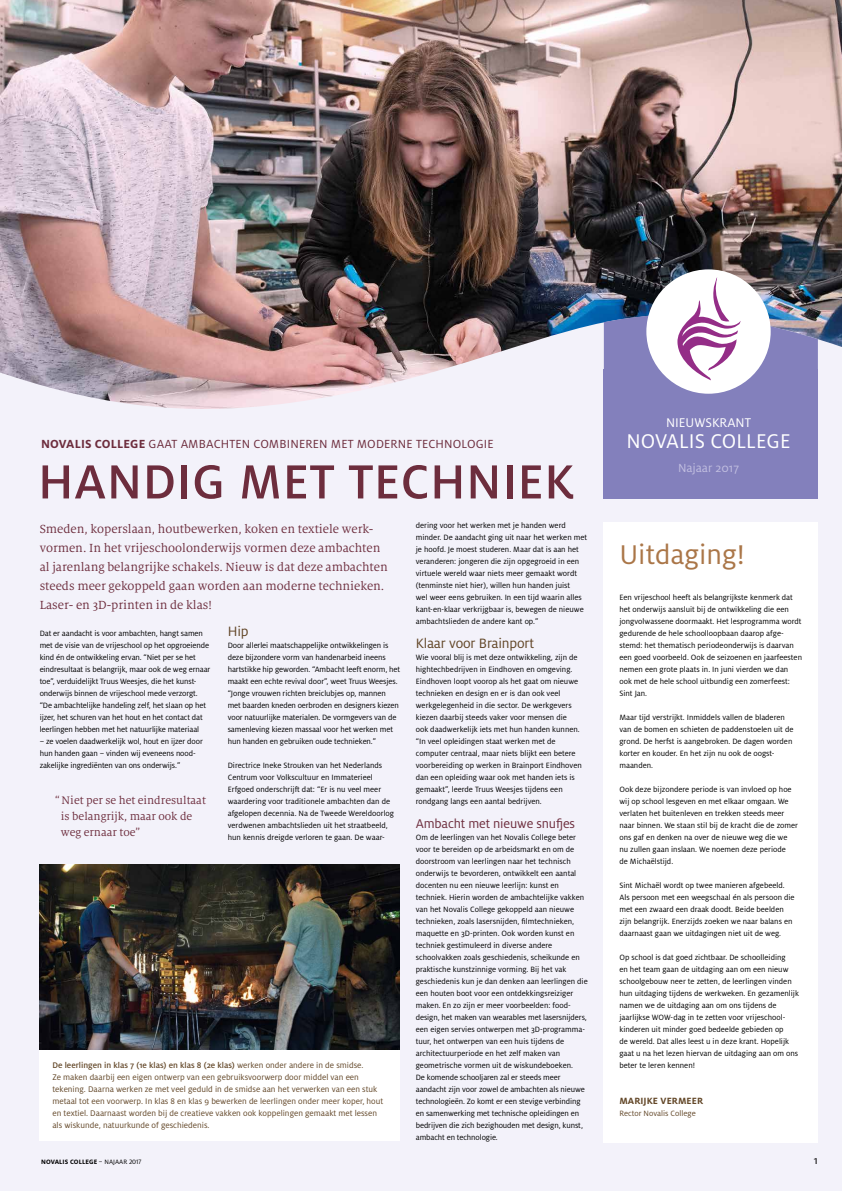
<style>
.page{position:relative;width:842px;height:1191px;background:#f3f2fa}
.page>*{position:absolute;margin:0;border:0;box-sizing:border-box;transform-origin:0 0}
.t1{font:500 53px "Milo OT";letter-spacing:.01em;color:#6d2d3d}
.t2{font:30px "Milo OT";color:#aa7648}
.t3{font:22px "Milo OT";color:#fff}
.t4{font:15px "Milo OT";letter-spacing:-.01em;color:#624627}
.t5{font:14px "Milo OT";letter-spacing:-.01em;color:#6d2d3d}
.t6{font:14px "Milo OT";color:#fff}
.t7{font:13px/19px "Milo Serif OT";color:#6d2d3d}
.t8{font:13px "Milo OT";letter-spacing:.01em;color:#6d2d3d}
.t9{font:13px "Milo OT";color:#c1bee0}
.t10{font:12px/16px "Milo Serif OT";color:#6d2d3d}
.t11{font:12px "Milo OT";color:#000}
.t12{font:700 10px "Milo OT";letter-spacing:.01em;color:#624627}
.t13{font:9px/12px "Milo OT";color:#624627}
.t14{font:8.5px/12px "Milo OT";color:#000}
.t15{font:8.5px "Milo OT";color:#624627}
.t16{font:700 7px "Milo OT";letter-spacing:.01em;color:#000}
.s1{font-weight:700}
.s2{font-weight:500}
.s3{font-weight:400}
</style>
<div class="page">
<img style="left:0;top:0;width:842px;height:307px">
<svg style="left:0;top:307px;width:842px;height:369px"></svg>
<div style="left:604px;top:369px;width:214px;height:130px;background:#8380bc"></div>
<div style="left:604px;top:522px;width:214px;height:582px;background:#fff"></div>
<div style="left:604px;top:1076px;width:214px;height:66px;background:#fff"></div>
<div style="left:40px;top:1044px;width:360px;height:96px;background:#fff"></div>
<img style="left:40px;top:864px;width:360px;height:185px">
<div style="left:646px;top:269px;width:125px;height:125px;background:#fff;border-radius:50%"></div>
<img style="left:604px;top:277px;width:214px;height:105px">
<h3 class="t8" style="left:41px;top:437px;width:454px"><span class="s1">NOVALIS COLLEGE</span> GAAT AMBACHTEN COMBINEREN MET MODERNE TECHNOLOGIE</h3>
<h1 class="t1" style="left:38px;top:452px;width:538px">HANDIG MET TECHNIEK</h1>
<p class="t7" style="left:40px;top:519px;width:350px">Smeden, koperslaan, houtbewerken, koken en textiele werk&shy;vormen. In het vrijeschoolonderwijs vormen deze ambachten al jarenlang belangrijke schakels. Nieuw is dat deze ambachten steeds meer gekoppeld gaan worden aan moderne technieken.<br>Laser- en 3D-printen in de klas!</p>
<p class="t14" style="left:416px;top:519px;width:173px">dering voor het werken met je handen werd minder. De aandacht ging uit naar het werken met je hoofd. Je moest studeren. Maar dat is aan het veranderen: jongeren die zijn opgegroeid in een virtuele wereld waar niets meer gemaakt wordt (tenminste niet hier), willen hun handen juist<br>wel weer eens gebruiken. In een tijd waarin alles kant-en-klaar verkrijgbaar is, bewegen de nieuwe ambachtslieden de andere kant op.”</p>
<h3 class="t4" style="left:416px;top:635px;width:120px">Klaar voor Brainport</h3>
<p class="t14" style="left:416px;top:651px;width:168px">Wie vooral blij is met deze ontwikkeling, zijn de hightechbedrijven in Eindhoven en omgeving.<br>Eindhoven loopt voorop als het gaat om nieuwe technieken en design en er is dan ook veel werkgelegenheid in die sector. De werkgevers kiezen daarbij steeds vaker voor mensen die<br>ook daadwerkelijk iets met hun handen kunnen. “In veel opleidingen staat werken met de computer centraal, maar niets blijkt een betere voorbereiding op werken in Brainport Eindhoven dan een opleiding waar ook met handen iets is gemaakt”, leerde Truus Weesjes tijdens een rondgang langs een aantal bedrijven.</p>
<h3 class="t5" style="left:416px;top:816px;width:161px">Ambacht met nieuwe snufjes</h3>
<p class="t14" style="left:416px;top:831px;width:173px">Om de leerlingen van het Novalis College beter voor te bereiden op de arbeidsmarkt en om de doorstroom van leerlingen naar het technisch onderwijs te bevorderen, ontwikkelt een aantal docenten nu een nieuwe leerlijn: kunst en techniek. Hierin worden de ambachtelijke vakken van het Novalis College gekoppeld aan nieuwe technieken, zoals lasersnijden, filmtechnieken, maquette en 3D-printen. Ook worden kunst en techniek gestimuleerd in diverse andere schoolvakken zoals geschiedenis, scheikunde en praktische kunstzinnige vorming. Bij het vak geschiedenis kun je dan denken aan leerlingen die een houten boot voor een ontdekkingsreiziger maken. En zo zijn er meer voorbeelden: food&shy;design, het maken van wearables met lasersnijders, een eigen servies ontwerpen met 3D-programma&shy;tuur, het ontwerpen van een huis tijdens de architectuurperiode en het zelf maken van geometrische vormen uit de wiskundeboeken.<br>De komende schooljaren zal er steeds meer aandacht zijn voor zowel de ambachten als nieuwe technologieën. Zo komt er een stevige verbinding en samenwerking met technische opleidingen en bedrijven die zich bezighouden met design, kunst, ambacht en technologie.</p>
<h3 class="t4" style="left:228px;top:623px;width:22px">Hip</h3>
<p class="t14" style="left:228px;top:639px;width:174px">Door allerlei maatschappelijke ontwikkelingen is deze bijzondere vorm van handenarbeid ineens hartstikke hip geworden. “Ambacht leeft enorm, het maakt een echte revival door”, weet Truus Weesjes. “Jonge vrouwen richten breiclubjes op, mannen met baarden kneden oerbroden en designers kiezen voor natuurlijke materialen. De vormgevers van de samenleving kiezen massaal voor het werken met hun handen en gebruiken oude technieken.”</p>
<p class="t14" style="left:228px;top:759px;width:168px">Directrice Ineke Strouken van het Nederlands Centrum voor Volkscultuur en Immaterieel Erfgoed onderschrijft dat: “Er is nu veel meer waardering voor traditionele ambachten dan de afgelopen decennia. Na de Tweede Wereldoorlog verdwenen ambachtslieden uit het straatbeeld, hun kennis dreigde verloren te gaan. De waar-</p>
<p class="t14" style="left:40px;top:627px;width:172px">Dat er aandacht is voor ambachten, hangt samen met de visie van de vrijeschool op het opgroeiende kind én de ontwikkeling ervan. “Niet per se het eindresultaat is belangrijk, maar ook de weg ernaar toe”, verduidelijkt Truus Weesjes, die het kunst&shy;onderwijs binnen de vrijeschool mede verzorgt. “De ambachtelijke handeling zelf, het slaan op het ijzer, het schuren van het hout en het contact dat leerlingen hebben met het natuurlijke materiaal</p>
<p class="t14" style="left:40px;top:735px;width:165px">– ze voelen daadwerkelijk wol, hout en ijzer door hun handen gaan – vinden wij eveneens nood&shy;zakelijke ingrediënten van ons onderwijs.”</p>
<h3 class="t10" style="left:61px;top:792px;width:146px;text-indent:-6px">“ Niet per se het eindresultaat is belangrijk, maar ook de weg ernaar toe”</h3>
<p class="t13" style="left:52px;top:1059px;width:332px"><span class="s2">De leerlingen in klas 7 (1e klas) en klas 8 (2e klas)</span> werken onder andere in de smidse.<br>Ze maken daarbij een eigen ontwerp van een gebruiksvoorwerp door middel van een tekening. Daarna werken ze met veel geduld in de smidse aan het verwerken van een stuk metaal tot een voorwerp. In klas 8 en klas 9 bewerken de leerlingen onder meer koper, hout en textiel. Daarnaast worden bij de creatieve vakken ook koppelingen gemaakt met lessen als wiskunde, natuurkunde of geschiedenis.</p>
<h3 class="t6" style="left:666px;top:415px;width:87px">NIEUWSKRANT</h3>
<h3 class="t3" style="left:626px;top:429px;width:166px">NOVALIS COLLEGE</h3>
<h3 class="t9" style="left:678px;top:460px;width:62px">Najaar 2017</h3>
<h2 class="t2" style="left:619px;top:538px;width:127px">Uitdaging!</h2>
<p class="t14" style="left:619px;top:591px;width:184px">Een vrijeschool heeft als belangrijkste kenmerk dat het onderwijs aansluit bij de ontwikkeling die een jongvolwassene doormaakt. Het lesprogramma wordt gedurende de hele schoolloopbaan daarop afge&shy;stemd: het thematisch periodeonderwijs is daarvan een goed voorbeeld. Ook de seizoenen en jaarfeesten nemen een grote plaats in. In juni vierden we dan ook met de hele school uitbundig een zomerfeest:<br>Sint Jan.</p>
<p class="t14" style="left:619px;top:711px;width:175px">Maar tijd verstrijkt. Inmiddels vallen de bladeren van de bomen en schieten de paddenstoelen uit de grond. De herfst is aangebroken. De dagen worden korter en kouder. En het zijn nu ook de oogst&shy;maanden.</p>
<p class="t14" style="left:619px;top:783px;width:180px">Ook deze bijzondere periode is van invloed op hoe wij op school lesgeven en met elkaar omgaan. We verlaten het buitenleven en trekken steeds meer naar binnen. We staan stil bij de kracht die de zomer ons gaf en denken na over de nieuwe weg die we nu zullen gaan inslaan. We noemen deze periode<br>de Michaëlstijd.</p>
<p class="t14" style="left:619px;top:879px;width:177px">Sint Michaël wordt op twee manieren afgebeeld.<br>Als persoon met een weegschaal én als persoon die met een zwaard een draak doodt. Beide beelden zijn belangrijk. Enerzijds zoeken we naar balans en daarnaast gaan we uitdagingen niet uit de weg.</p>
<p class="t14" style="left:619px;top:951px;width:181px">Op school is dat goed zichtbaar. De schoolleiding<br>en het team gaan de uitdaging aan om een nieuw schoolgebouw neer te zetten, de leerlingen vinden hun uitdaging tijdens de werkweken. En gezamenlijk namen we de uitdaging aan om ons tijdens de jaarlijkse WOW-dag in te zetten voor vrijeschool&shy;kinderen uit minder goed bedeelde gebieden op<br>de wereld. Dat alles leest u in deze krant. Hopelijk gaat u na het lezen hiervan de uitdaging aan om ons beter te leren kennen!</p>
<p class="t12" style="left:619px;top:1095px;width:85px">MARIJKE VERMEER</p>
<p class="t15" style="left:619px;top:1109px;width:78px">Rector Novalis College</p>
<p class="t16" style="left:41px;top:1158px;width:102px">NOVALIS COLLEGE <span class="s3">– NAJAAR 2017</span></p>
<h3 class="t11" style="left:814px;top:1154px;width:6px">1</h3>
</div>
